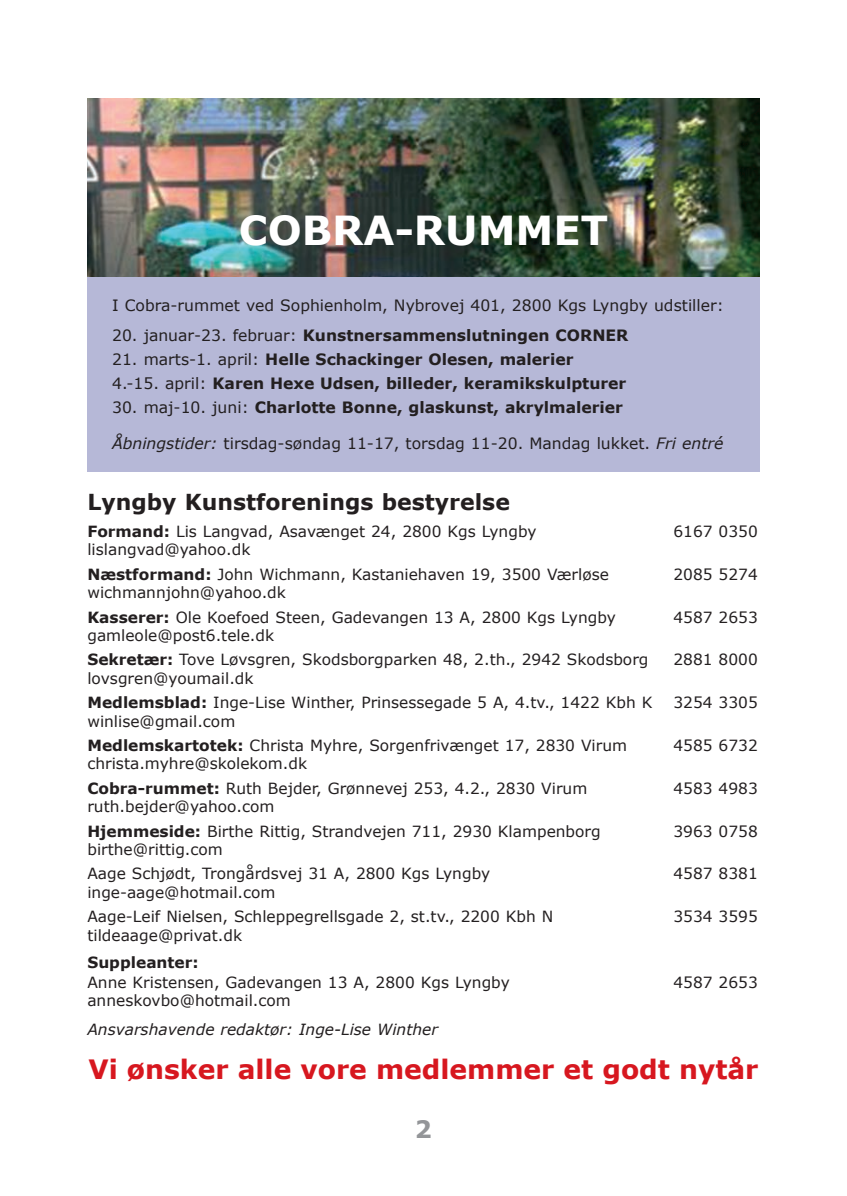
<style>
.page{position:relative;width:847px;height:1196px;background:#fff}
.page>*{position:absolute;margin:0;border:0;box-sizing:border-box;transform-origin:0 0}
.t1{font:700 40px "Verdana";color:#fff}
.t2{font:700 26.6px "Verdana";color:#d7171f}
.t3{font:700 24px "Verdana";color:#939598}
.t4{font:700 22px "Verdana";color:#231f20}
.t5{font:700 15.6px/24px "Verdana";color:#231f20}
.t6{font:15.6px "Verdana";color:#231f20}
.t7{font:15.4px/24.4px "Verdana";color:#231f20}
.t8{font:italic 15.4px "Verdana";color:#231f20}
.t9{font:700 15.4px "Verdana";color:#231f20}
.s1{font-weight:400}
.s2{font-style:italic}
.s3{font-weight:700}
</style>
<div class="page">
<div style="left:87px;top:99px;width:672px;height:372px;background:#b6b8d7"></div>
<img style="left:87px;top:99px;width:672px;height:178px">
<h1 class="t1" style="left:239px;top:204px;width:371px">COBRA-RUMMET</h1>
<p class="t6" style="left:112px;top:296px;width:613px">I Cobra-rummet ved Sophienholm, Nybrovej 401, 2800 Kgs Lyngby udstiller:</p>
<p class="t5" style="left:112px;top:324px;width:518px"><span class="s1">20. januar-23. februar:</span> Kunstnersammenslutningen CORNER</p>
<p class="t5" style="left:112px;top:348px;width:516px"><span class="s1">21. marts-1. april:</span> Helle Schackinger Olesen, malerier<br><span class="s1">4.-15. april:</span> Karen Hexe Udsen, billeder, keramikskulpturer</p>
<p class="t5" style="left:112px;top:396px;width:512px"><span class="s1">30. maj-10. juni:</span> Charlotte Bonne, glaskunst, akrylmalerier</p>
<p class="t6" style="left:112px;top:434px;width:613px"><span class="s2">Åbningstider:</span> tirsdag-søndag 11-17, torsdag 11-20. Mandag lukket. <span class="s2">Fri entré</span></p>
<h3 class="t4" style="left:87px;top:488px;width:424px">Lyngby Kunstforenings bestyrelse</h3>
<p class="t7" style="left:87px;top:519px;width:451px"><span class="s3">Formand:</span> Lis Langvad, Asavænget 24, 2800 Kgs Lyngby</p>
<p class="t7" style="left:673px;top:519px;width:86px">6167 0350</p>
<p class="t7" style="left:87px;top:537px;width:523px">lislangvad@yahoo.dk<br><span class="s3">Næstformand:</span> John Wichmann, Kastaniehaven 19, 3500 Værløse</p>
<p class="t7" style="left:673px;top:562px;width:86px">2085 5274</p>
<p class="t7" style="left:87px;top:580px;width:530px">wichmannjohn@yahoo.dk<br><span class="s3">Kasserer:</span> Ole Koefoed Steen, Gadevangen 13 A, 2800 Kgs Lyngby</p>
<p class="t7" style="left:87px;top:623px;width:562px">gamleole@post6.tele.dk<br><span class="s3">Sekretær:</span> Tove Løvsgren, Skodsborgparken 48, 2.th., 2942 Skodsborg</p>
<p class="t7" style="left:87px;top:666px;width:566px">lovsgren@youmail.dk<br><span class="s3">Medlemsblad:</span> Inge-Lise Winther, Prinsessegade 5 A, 4.tv., 1422 Kbh K</p>
<p class="t7" style="left:87px;top:709px;width:541px">winlise@gmail.com<br><span class="s3">Medlemskartotek:</span> Christa Myhre, Sorgenfrivænget 17, 2830 Virum</p>
<p class="t7" style="left:87px;top:751px;width:501px">christa.myhre@skolekom.dk<br><span class="s3">Cobra-rummet:</span> Ruth Bejder, Grønnevej 253, 4.2., 2830 Virum</p>
<p class="t7" style="left:87px;top:794px;width:515px">ruth.bejder@yahoo.com<br><span class="s3">Hjemmeside:</span> Birthe Rittig, Strandvejen 711, 2930 Klampenborg</p>
<p class="t7" style="left:87px;top:837px;width:404px">birthe@rittig.com<br>Aage Schjødt, Trongårdsvej 31 A, 2800 Kgs Lyngby</p>
<p class="t7" style="left:87px;top:880px;width:467px">inge-aage@hotmail.com<br>Aage-Leif Nielsen, Schleppegrellsgade 2, st.tv., 2200 Kbh N</p>
<p class="t7" style="left:673px;top:605px;width:86px">4587 2653</p>
<p class="t7" style="left:673px;top:647px;width:86px">2881 8000</p>
<p class="t7" style="left:673px;top:690px;width:86px">3254 3305</p>
<p class="t7" style="left:673px;top:733px;width:86px">4585 6732</p>
<p class="t7" style="left:673px;top:776px;width:86px">4583 4983</p>
<p class="t7" style="left:673px;top:819px;width:86px">3963 0758</p>
<p class="t7" style="left:673px;top:861px;width:86px">4587 8381</p>
<p class="t7" style="left:673px;top:904px;width:86px">3534 3595</p>
<p class="t7" style="left:87px;top:923px;width:156px">tildeaage@privat.dk</p>
<p class="t9" style="left:87px;top:951px;width:113px">Suppleanter:</p>
<p class="t7" style="left:87px;top:970px;width:424px">Anne Kristensen, Gadevangen 13 A, 2800 Kgs Lyngby</p>
<p class="t7" style="left:673px;top:970px;width:86px">4587 2653</p>
<p class="t7" style="left:87px;top:988px;width:205px">anneskovbo@hotmail.com</p>
<p class="t8" style="left:87px;top:1019px;width:352px">Ansvarshavende redaktør: Inge-Lise Winther</p>
<h2 class="t2" style="left:88px;top:1051px;width:671px">Vi ønsker alle vore medlemmer et godt nytår</h2>
<h3 class="t3" style="left:415px;top:1113px;width:19px">2</h3>
</div>
